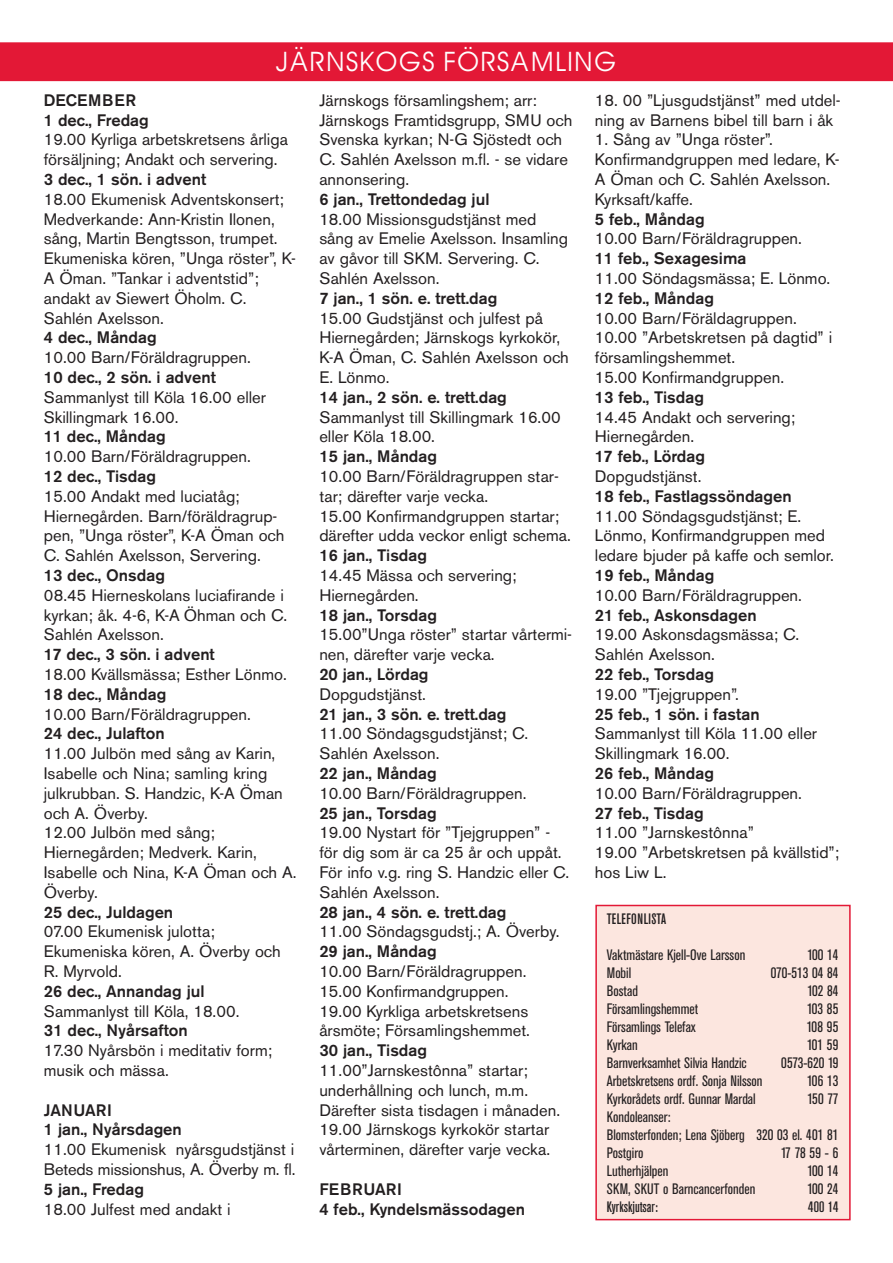
<style>
.page{position:relative;width:893px;height:1263px;background:#fff}
.page>*{position:absolute;margin:0;border:0;box-sizing:border-box;transform-origin:0 0}
.t1{font:27px "Avant Garde";color:#fff}
.t2{font:16.5px/19.8px "Akzidenz Grotesk BE";color:#231f20}
.t3{font:500 16.5px/19.8px "Akzidenz Grotesk BE";color:#231f20}
.t4{font:condensed 15px/18px "Akzidenz Grotesk BE";color:#231f20}
.t5{font:500 condensed 15px "Akzidenz Grotesk BE";color:#231f20}
.t6{font:500 condensed 15px "Akzidenz Grotesk BE";letter-spacing:.02em;color:#231f20}
</style>
<div class="page">
<div style="left:0;top:43px;width:892px;height:38px;background:#e31836"></div>
<div style="left:596px;top:906px;width:253px;height:314px;background:#fce6df"></div>
<div style="left:595px;top:905px;width:255px;height:315px;border:2px solid #e31836"></div>
<h1 class="t1" style="left:276px;top:51px;width:342px">JÄRNSKOGS FÖRSAMLING</h1>
<p class="t3" style="left:44px;top:91px;width:106px">DECEMBER<br>1 dec., Fredag</p>
<p class="t2" style="left:44px;top:131px;width:245px">19.00 Kyrliga arbetskretsens årliga försäljning; Andakt och servering.</p>
<p class="t3" style="left:44px;top:171px;width:164px">3 dec., 1 sön. i advent</p>
<p class="t2" style="left:44px;top:191px;width:254px">18.00 Ekumenisk Adventskonsert;<br>Medverkande: Ann-Kristin Ilonen, sång, Martin Bengtsson, trumpet.<br>Ekumeniska kören, ”Unga röster”, K-<br>A Öman. ”Tankar i adventstid”; andakt av Siewert Öholm. C.<br>Sahlén Axelsson.</p>
<p class="t3" style="left:44px;top:329px;width:114px">4 dec., Måndag</p>
<p class="t2" style="left:44px;top:349px;width:209px">10.00 Barn/Föräldragruppen.</p>
<p class="t3" style="left:44px;top:369px;width:173px">10 dec., 2 sön. i advent</p>
<p class="t2" style="left:44px;top:389px;width:224px">Sammanlyst till Köla 16.00 eller<br>Skillingmark 16.00.</p>
<p class="t3" style="left:44px;top:428px;width:123px">11 dec., Måndag</p>
<p class="t2" style="left:44px;top:448px;width:209px">10.00 Barn/Föräldragruppen.</p>
<p class="t3" style="left:44px;top:468px;width:114px">12 dec., Tisdag</p>
<p class="t2" style="left:44px;top:488px;width:242px">15.00 Andakt med luciatåg;<br>Hiernegården. Barn/föräldragrup&shy;pen, ”Unga röster”, K-A Öman och<br>C. Sahlén Axelsson, Servering.</p>
<p class="t3" style="left:44px;top:567px;width:123px">13 dec., Onsdag</p>
<p class="t2" style="left:44px;top:587px;width:245px">08.45 Hierneskolans luciafirande i kyrkan; åk. 4-6, K-A Öhman och C.<br>Sahlén Axelsson.</p>
<p class="t3" style="left:44px;top:646px;width:172px">17 dec., 3 sön. i advent</p>
<p class="t2" style="left:44px;top:666px;width:244px">18.00 Kvällsmässa; Esther Lönmo.</p>
<p class="t3" style="left:44px;top:685px;width:124px">18 dec., Måndag</p>
<p class="t2" style="left:44px;top:706px;width:209px">10.00 Barn/Föräldragruppen.</p>
<p class="t3" style="left:44px;top:725px;width:122px">24 dec., Julafton</p>
<p class="t2" style="left:44px;top:745px;width:254px">11.00 Julbön med sång av Karin,<br>Isabelle och Nina; samling kring julkrubban. S. Handzic, K-A Öman och A. Överby.<br>12.00 Julbön med sång;<br>Hiernegården; Medverk. Karin,<br>Isabelle och Nina, K-A Öman och A.<br>Överby.</p>
<p class="t3" style="left:44px;top:903px;width:131px">25 dec., Juldagen</p>
<p class="t2" style="left:44px;top:923px;width:238px">07.00 Ekumenisk julotta;<br>Ekumeniska kören, A. Överby och<br>R. Myrvold.</p>
<p class="t3" style="left:44px;top:982px;width:162px">26 dec., Annandag jul</p>
<p class="t2" style="left:44px;top:1003px;width:197px">Sammanlyst till Köla, 18.00.</p>
<p class="t3" style="left:44px;top:1022px;width:145px">31 dec., Nyårsafton</p>
<p class="t2" style="left:44px;top:1042px;width:230px">17.30 Nyårsbön i meditativ form; musik och mässa.</p>
<p class="t3" style="left:44px;top:1101px;width:139px">JANUARI<br>1 jan., Nyårsdagen</p>
<p class="t2" style="left:44px;top:1141px;width:253px">11.00 Ekumenisk nyårsgudstjänst i<br>Beteds missionshus, A. Överby m. fl.</p>
<p class="t3" style="left:44px;top:1180px;width:102px">5 jan., Fredag</p>
<p class="t2" style="left:44px;top:1201px;width:188px">18.00 Julfest med andakt i</p>
<p class="t2" style="left:319px;top:92px;width:254px">Järnskogs församlingshem; arr:<br>Järnskogs Framtidsgrupp, SMU och<br>Svenska kyrkan; N-G Sjöstedt och<br>C. Sahlén Axelsson m.fl. - se vidare annonsering.</p>
<p class="t3" style="left:319px;top:190px;width:172px">6 jan., Trettondedag jul</p>
<p class="t2" style="left:319px;top:211px;width:250px">18.00 Missionsgudstjänst med sång av Emelie Axelsson. Insamling av gåvor till SKM. Servering. C.<br>Sahlén Axelsson.</p>
<p class="t3" style="left:319px;top:289px;width:179px">7 jan., 1 sön. e. trett.dag</p>
<p class="t2" style="left:319px;top:310px;width:251px">15.00 Gudstjänst och julfest på<br>Hiernegården; Järnskogs kyrkokör,<br>K-A Öman, C. Sahlén Axelsson och<br>E. Lönmo.</p>
<p class="t3" style="left:319px;top:388px;width:189px">14 jan., 2 sön. e. trett.dag</p>
<p class="t2" style="left:319px;top:409px;width:243px">Sammanlyst till Skillingmark 16.00 eller Köla 18.00.</p>
<p class="t3" style="left:319px;top:448px;width:119px">15 jan., Måndag</p>
<p class="t2" style="left:319px;top:468px;width:253px">10.00 Barn/Föräldragruppen star&shy;tar; därefter varje vecka.<br>15.00 Konfirmandgruppen startar; därefter udda veckor enligt schema.</p>
<p class="t3" style="left:319px;top:547px;width:109px">16 jan., Tisdag</p>
<p class="t2" style="left:319px;top:567px;width:199px">14.45 Mässa och servering;<br>Hiernegården.</p>
<p class="t3" style="left:319px;top:606px;width:119px">18 jan., Torsdag</p>
<p class="t2" style="left:319px;top:626px;width:254px">15.00”Unga röster” startar vårtermi&shy;nen, därefter varje vecka.</p>
<p class="t3" style="left:319px;top:666px;width:111px">20 jan., Lördag</p>
<p class="t2" style="left:319px;top:686px;width:108px">Dopgudstjänst.</p>
<p class="t3" style="left:319px;top:705px;width:189px">21 jan., 3 sön. e. trett.dag</p>
<p class="t2" style="left:319px;top:725px;width:210px">11.00 Söndagsgudstjänst; C.<br>Sahlén Axelsson.</p>
<p class="t3" style="left:319px;top:765px;width:119px">22 jan., Måndag</p>
<p class="t2" style="left:319px;top:785px;width:209px">10.00 Barn/Föräldragruppen.</p>
<p class="t3" style="left:319px;top:804px;width:119px">25 jan., Torsdag</p>
<p class="t2" style="left:319px;top:824px;width:251px">19.00 Nystart för ”Tjejgruppen” - för dig som är ca 25 år och uppåt.<br>För info v.g. ring S. Handzic eller C.<br>Sahlén Axelsson.</p>
<p class="t3" style="left:319px;top:903px;width:189px">28 jan., 4 sön. e. trett.dag</p>
<p class="t2" style="left:319px;top:923px;width:242px">11.00 Söndagsgudstj.; A. Överby.</p>
<p class="t3" style="left:319px;top:943px;width:119px">29 jan., Måndag</p>
<p class="t2" style="left:319px;top:963px;width:212px">10.00 Barn/Föräldragruppen.<br>15.00 Konfirmandgruppen.<br>19.00 Kyrkliga arbetskretsens årsmöte; Församlingshemmet.</p>
<p class="t3" style="left:319px;top:1042px;width:109px">30 jan., Tisdag</p>
<p class="t2" style="left:319px;top:1062px;width:242px">11.00”Jarnskestônna” startar; underhållning och lunch, m.m.<br>Därefter sista tisdagen i månaden.<br>19.00 Järnskogs kyrkokör startar vårterminen, därefter varje vecka.</p>
<p class="t3" style="left:319px;top:1180px;width:207px">FEBRUARI<br>4 feb., Kyndelsmässodagen</p>
<p class="t2" style="left:595px;top:92px;width:247px">18. 00 ”Ljusgudstjänst” med utdel&shy;ning av Barnens bibel till barn i åk</p>
<p class="t2" style="left:595px;top:131px;width:246px">1. Sång av ”Unga röster”.<br>Konfirmandgruppen med ledare, K-<br>A Öman och C. Sahlén Axelsson.<br>Kyrksaft/kaffe.</p>
<p class="t3" style="left:595px;top:210px;width:111px">5 feb., Måndag</p>
<p class="t2" style="left:595px;top:230px;width:209px">10.00 Barn/Föräldragruppen.</p>
<p class="t3" style="left:595px;top:250px;width:153px">11 feb., Sexagesima</p>
<p class="t2" style="left:595px;top:270px;width:237px">11.00 Söndagsmässa; E. Lönmo.</p>
<p class="t3" style="left:595px;top:289px;width:121px">12 feb., Måndag</p>
<p class="t2" style="left:595px;top:310px;width:239px">10.00 Barn/Föräldagruppen.<br>10.00 ”Arbetskretsen på dagtid” i församlingshemmet.<br>15.00 Konfirmandgruppen.</p>
<p class="t3" style="left:595px;top:388px;width:111px">13 feb., Tisdag</p>
<p class="t2" style="left:595px;top:409px;width:202px">14.45 Andakt och servering;<br>Hiernegården.</p>
<p class="t3" style="left:595px;top:448px;width:112px">17 feb., Lördag</p>
<p class="t2" style="left:595px;top:468px;width:108px">Dopgudstjänst.</p>
<p class="t3" style="left:595px;top:487px;width:198px">18 feb., Fastlagssöndagen</p>
<p class="t2" style="left:595px;top:508px;width:241px">11.00 Söndagsgudstjänst; E.<br>Lönmo, Konfirmandgruppen med ledare bjuder på kaffe och semlor.</p>
<p class="t3" style="left:595px;top:567px;width:121px">19 feb., Måndag</p>
<p class="t2" style="left:595px;top:587px;width:209px">10.00 Barn/Föräldragruppen.</p>
<p class="t3" style="left:595px;top:606px;width:163px">21 feb., Askonsdagen</p>
<p class="t2" style="left:595px;top:626px;width:206px">19.00 Askonsdagsmässa; C.<br>Sahlén Axelsson.</p>
<p class="t3" style="left:595px;top:666px;width:121px">22 feb., Torsdag</p>
<p class="t2" style="left:595px;top:686px;width:146px">19.00 ”Tjejgruppen”.</p>
<p class="t3" style="left:595px;top:705px;width:166px">25 feb., 1 sön. i fastan</p>
<p class="t2" style="left:595px;top:725px;width:224px">Sammanlyst till Köla 11.00 eller<br>Skillingmark 16.00.</p>
<p class="t3" style="left:595px;top:765px;width:121px">26 feb., Måndag</p>
<p class="t2" style="left:595px;top:785px;width:209px">10.00 Barn/Föräldragruppen.</p>
<p class="t3" style="left:595px;top:804px;width:110px">27 feb., Tisdag</p>
<p class="t2" style="left:595px;top:824px;width:246px">11.00 ”Jarnskestônna”<br>19.00 ”Arbetskretsen på kvällstid”; hos Liw L.</p>
<p class="t6" style="left:607px;top:913px;width:61px">TELEFONLISTA</p>
<p class="t4" style="left:607px;top:947px;width:140px">Vaktmästare Kjell-Ove Larsson</p>
<p class="t4" style="left:807px;top:947px;width:32px">100 14</p>
<p class="t4" style="left:607px;top:965px;width:26px">Mobil</p>
<p class="t4" style="left:771px;top:965px;width:69px">070-513 04 84</p>
<p class="t4" style="left:607px;top:983px;width:33px">Bostad</p>
<p class="t4" style="left:807px;top:983px;width:32px">102 84</p>
<p class="t4" style="left:607px;top:1001px;width:93px">Församlingshemmet</p>
<p class="t4" style="left:807px;top:1001px;width:33px">103 85</p>
<p class="t4" style="left:607px;top:1019px;width:90px">Församlings Telefax</p>
<p class="t4" style="left:806px;top:1019px;width:33px">108 95</p>
<p class="t4" style="left:607px;top:1037px;width:32px">Kyrkan</p>
<p class="t4" style="left:807px;top:1037px;width:33px">101 59</p>
<p class="t4" style="left:607px;top:1055px;width:141px">Barnverksamhet Silvia Handzic</p>
<p class="t4" style="left:781px;top:1055px;width:59px">0573-620 19</p>
<p class="t4" style="left:607px;top:1073px;width:157px">Arbetskretsens ordf. Sonja Nilsson</p>
<p class="t4" style="left:807px;top:1073px;width:33px">106 13</p>
<p class="t4" style="left:607px;top:1091px;width:150px">Kyrkorådets ordf. Gunnar Mardal</p>
<p class="t4" style="left:807px;top:1091px;width:32px">150 77</p>
<p class="t4" style="left:607px;top:1109px;width:233px">Kondoleanser:<br>Blomsterfonden; Lena Sjöberg 320 03 el. 401 81<br>Postgiro</p>
<p class="t4" style="left:781px;top:1145px;width:59px">17 78 59 - 6</p>
<p class="t4" style="left:607px;top:1163px;width:63px">Lutherhjälpen</p>
<p class="t4" style="left:807px;top:1163px;width:32px">100 14</p>
<p class="t4" style="left:607px;top:1181px;width:150px">SKM, SKUT o Barncancerfonden</p>
<p class="t4" style="left:807px;top:1181px;width:32px">100 24</p>
<p class="t5" style="left:607px;top:1201px;width:52px">Kyrkskjutsar:</p>
<p class="t5" style="left:808px;top:1201px;width:32px">400 14</p>
</div>
